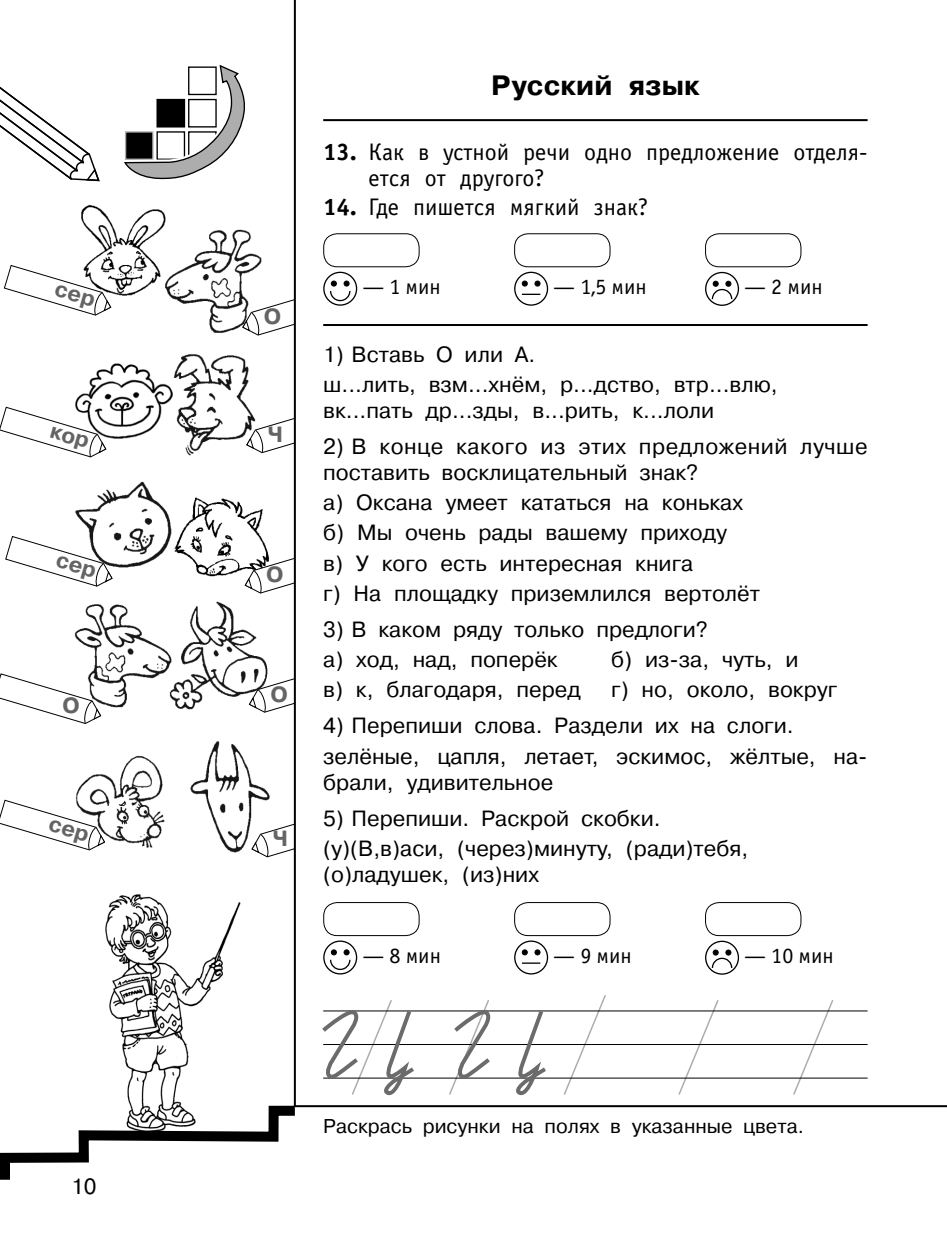
<style>
.page{position:relative;width:947px;height:1248px;background:#fff}
.page>*{position:absolute;margin:0;border:0;box-sizing:border-box;transform-origin:0 0}
.t1{font:700 28px "Pragmatica C";letter-spacing:.005em;color:#000}
.t2{font:24px/26px "Officina Sans C";color:#000}
.t3{font:22px/30.2px "Pragmatica C";color:#000}
.t4{font:22px/26px "Pragmatica C";letter-spacing:.025em;color:#000}
.t5{font:22px "Officina Sans C";color:#000}
.t6{font:700 22px "Pragmatica C";color:#646464}
.t7{font:20px "Pragmatica C";color:#000}
.s1{font-weight:700}
</style>
<div class="page">
<img style="left:74px;top:204px;width:196px;height:649px">
<svg style="left:249px;top:662px;width:45px;height:50px"></svg>
<svg style="left:246px;top:402px;width:48px;height:51px"></svg>
<svg style="left:245px;top:543px;width:49px;height:50px"></svg>
<svg style="left:251px;top:806px;width:43px;height:51px"></svg>
<hr style="left:294px;top:0;width:2px;height:1106px;background:#000">
<hr style="left:294px;top:1105px;width:653px;height:2px;background:#000">
<svg style="left:124px;top:64px;width:121px;height:116px"></svg>
<img style="left:105px;top:894px;width:136px;height:206px">
<svg style="left:0;top:1100px;width:305px;height:80px"></svg>
<svg style="left:0;top:86px;width:100px;height:96px"></svg>
<hr style="left:323px;top:119px;width:544px;height:2px;background:#000">
<hr style="left:323px;top:324px;width:544px;height:2px;background:#000">
<div style="left:323px;top:233px;width:97px;height:34px;border:1px solid #000;border-radius:14px"></div>
<div style="left:323px;top:272px;width:34px;height:34px;border:1px solid #000;border-radius:50%"></div>
<svg style="left:242px;top:281px;width:109px;height:54px"></svg>
<div style="left:514px;top:233px;width:96px;height:34px;border:1px solid #000;border-radius:14px"></div>
<div style="left:514px;top:272px;width:34px;height:34px;border:1px solid #000;border-radius:50%"></div>
<svg style="left:522px;top:281px;width:6px;height:5px"></svg>
<svg style="left:535px;top:281px;width:5px;height:5px"></svg>
<svg style="left:522px;top:294px;width:18px;height:1px"></svg>
<div style="left:705px;top:233px;width:96px;height:34px;border:1px solid #000;border-radius:14px"></div>
<div style="left:705px;top:272px;width:34px;height:34px;border:1px solid #000;border-radius:50%"></div>
<svg style="left:711px;top:281px;width:22px;height:19px"></svg>
<div style="left:323px;top:902px;width:97px;height:34px;border:1px solid #000;border-radius:14px"></div>
<div style="left:323px;top:940px;width:34px;height:34px;border:1px solid #000;border-radius:50%"></div>
<svg style="left:329px;top:949px;width:22px;height:21px"></svg>
<div style="left:514px;top:902px;width:96px;height:34px;border:1px solid #000;border-radius:14px"></div>
<div style="left:514px;top:940px;width:34px;height:34px;border:1px solid #000;border-radius:50%"></div>
<svg style="left:522px;top:949px;width:6px;height:6px"></svg>
<svg style="left:535px;top:949px;width:5px;height:6px"></svg>
<svg style="left:522px;top:962px;width:18px;height:1px"></svg>
<div style="left:705px;top:902px;width:96px;height:34px;border:1px solid #000;border-radius:14px"></div>
<div style="left:705px;top:940px;width:34px;height:34px;border:1px solid #000;border-radius:50%"></div>
<svg style="left:711px;top:949px;width:22px;height:20px"></svg>
<svg style="left:792px;top:1000px;width:42px;height:95px"></svg>
<svg style="left:677px;top:1000px;width:43px;height:95px"></svg>
<svg style="left:562px;top:995px;width:45px;height:100px"></svg>
<hr style="left:323px;top:1044px;width:544px;height:1px;background:#000">
<hr style="left:323px;top:1010px;width:544px;height:1px;background:#000">
<hr style="left:323px;top:1077px;width:544px;height:1px;background:#000">
<svg style="left:322px;top:1000px;width:101px;height:95px"></svg>
<svg style="left:509px;top:1010px;width:46px;height:85px"></svg>
<svg style="left:448px;top:1000px;width:49px;height:95px"></svg>
<svg style="left:0;top:406px;width:106px;height:51px"></svg>
<svg style="left:0;top:799px;width:105px;height:51px"></svg>
<svg style="left:4px;top:265px;width:107px;height:50px"></svg>
<svg style="left:5px;top:536px;width:108px;height:50px"></svg>
<svg style="left:0;top:673px;width:101px;height:51px"></svg>
<p class="t3" style="left:71px;top:1172px;width:27px">10</p>
<p class="t6" style="left:264px;top:308px;width:19px">О</p>
<p class="t6" style="left:268px;top:426px;width:17px">Ч</p>
<p class="t6" style="left:266px;top:566px;width:19px">О</p>
<p class="t6" style="left:270px;top:685px;width:19px">О</p>
<p class="t6" style="left:273px;top:830px;width:17px">Ч</p>
<p class="t1" style="left:491px;top:75px;width:210px">Русский язык</p>
<p class="t2" style="left:369px;top:140px;width:500px;text-indent:-45px"><span class="s1">13.</span> Как в устной речи одно предложение отделя&shy;ется от другого?</p>
<p class="t2" style="left:323px;top:195px;width:327px"><span class="s1">14.</span> Где пишется мягкий знак?</p>
<p class="t5" style="left:362px;top:278px;width:80px">— 1 мин</p>
<p class="t5" style="left:553px;top:278px;width:95px">— 1,5 мин</p>
<p class="t5" style="left:744px;top:277px;width:80px">— 2 мин</p>
<p class="t3" style="left:323px;top:340px;width:456px">1) Вставь О или А.<br>ш...лить, взм...хнём, р...дство, втр...влю,</p>
<p class="t3" style="left:323px;top:396px;width:392px">вк...пать др...зды, в...рить, к...лоли</p>
<p class="t4" style="left:323px;top:434px;width:546px">2) В конце какого из этих предложений лучше поставить восклицательный знак?</p>
<p class="t3" style="left:323px;top:489px;width:438px">а) Оксана умеет кататься на коньках б) Мы очень рады вашему приходу<br>в) У кого есть интересная книга<br>г) На площадку приземлился вертолёт</p>
<p class="t3" style="left:323px;top:615px;width:386px">3) В каком ряду только предлоги? а) ход, над, поперёк</p>
<p class="t3" style="left:611px;top:646px;width:189px">б) из-за, чуть, и</p>
<p class="t3" style="left:323px;top:676px;width:259px">в) к, благодаря, перед</p>
<p class="t3" style="left:611px;top:676px;width:227px">г) но, около, вокруг</p>
<p class="t3" style="left:323px;top:712px;width:546px">4) Перепиши слова. Раздели их на слоги. зелёные, цапля, летает, эскимос, жёлтые, на-</p>
<p class="t3" style="left:323px;top:768px;width:232px">брали, удивительное</p>
<p class="t3" style="left:323px;top:804px;width:426px">5) Перепиши. Раскрой скобки. (у)(В,в)аси, (через)минуту, (ради)тебя,</p>
<p class="t3" style="left:323px;top:860px;width:217px">(о)ладушек, (из)них</p>
<p class="t5" style="left:362px;top:946px;width:80px">— 8 мин</p>
<p class="t5" style="left:553px;top:946px;width:80px">— 9 мин</p>
<p class="t5" style="left:744px;top:946px;width:91px">— 10 мин</p>
<p class="t7" style="left:323px;top:1118px;width:482px">Раскрась рисунки на полях в указанные цвета.</p>
</div>
